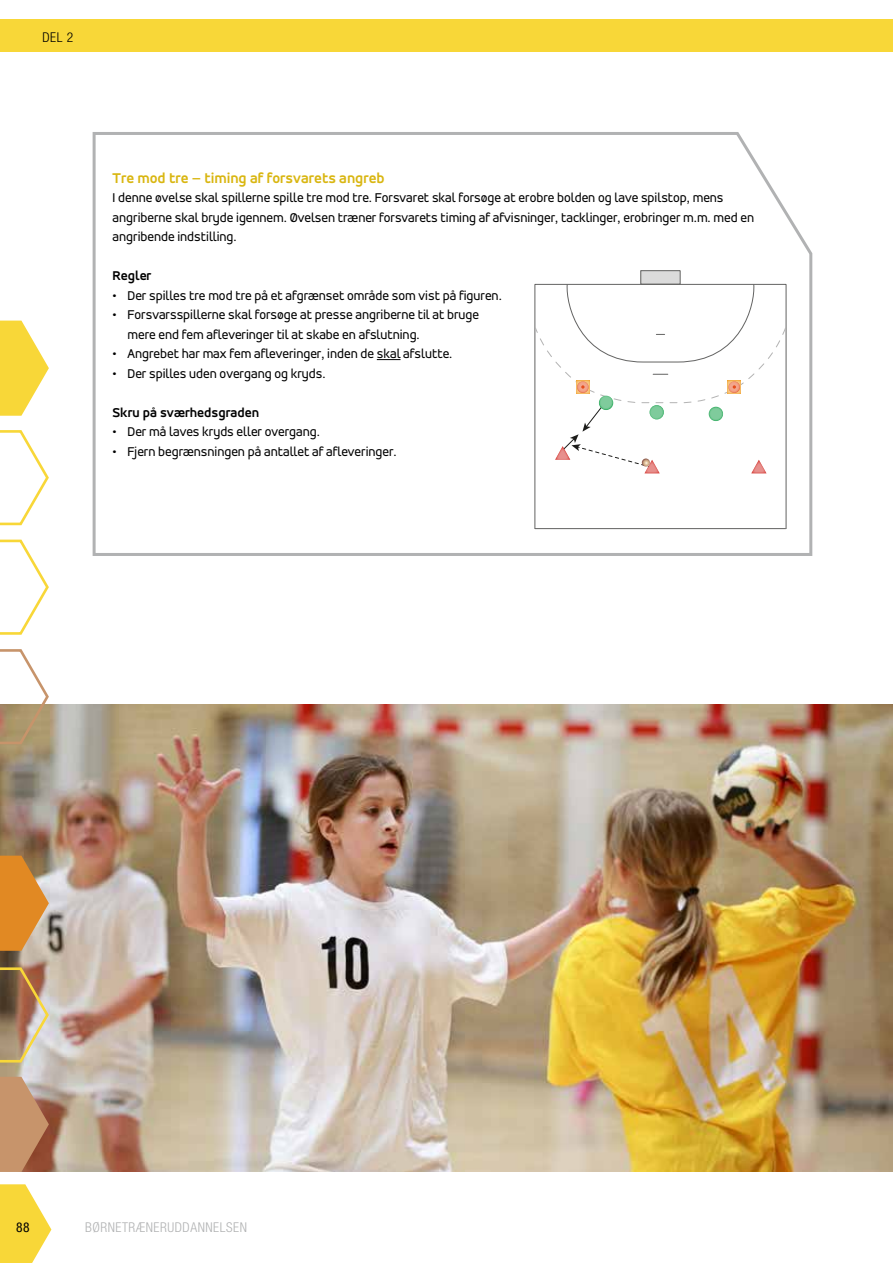
<style>
.page{position:relative;width:893px;height:1263px;background:#fff}
.page>*{position:absolute;margin:0;border:0;box-sizing:border-box;transform-origin:0 0}
.t1{font:700 15px "Accord Alt";color:#d9b611}
.t2{font:13.5px/19.5px "Accord Alt";color:#000}
.t3{font:700 13.5px "Accord Alt";color:#000}
.t4{font:300 condensed 13.5px "Helvetica Neue LT Std";letter-spacing:.04em;color:#b1b2b3}
.t5{font:300 condensed 13.5px "Helvetica Neue LT Std";color:#000}
.t6{font:condensed 13.5px "Helvetica Neue LT Std";color:#000}
</style>
<div class="page">
<img style="left:0;top:704px;width:893px;height:468px">
<svg style="left:92px;top:132px;width:721px;height:424px"></svg>
<svg style="left:534px;top:473px;width:252px;height:56px"></svg>
<div style="left:641px;top:271px;width:39px;height:13px;background:#dbdbdb"></div>
<div style="left:640px;top:270px;width:41px;height:15px;border:1px solid #636362"></div>
<svg style="left:534px;top:284px;width:253px;height:189px"></svg>
<hr style="left:535px;top:528px;width:251px;height:1px;background:#626261">
<div style="left:0;top:19px;width:892px;height:33px;background:#f8d738"></div>
<svg style="left:0;top:1184px;width:51px;height:79px"></svg>
<svg style="left:0;top:856px;width:49px;height:95px;background:#d49244"></svg>
<svg style="left:0;top:649px;width:50px;height:97px"></svg>
<svg style="left:0;top:1077px;width:49px;height:95px;background:#bc8a68"></svg>
<svg style="left:0;top:966px;width:50px;height:99px;background:#ab8f74"></svg>
<svg style="left:0;top:430px;width:49px;height:96px"></svg>
<svg style="left:0;top:321px;width:49px;height:95px"></svg>
<svg style="left:0;top:539px;width:49px;height:96px"></svg>
<p class="t5" style="left:43px;top:29px;width:32px">DEL 2</p>
<p class="t1" style="left:113px;top:169px;width:274px">Tre mod tre – timing af forsvarets angreb</p>
<p class="t2" style="left:113px;top:188px;width:643px">I denne øvelse skal spillerne spille tre mod tre. Forsvaret skal forsøge at erobre bolden og lave spilstop, mens angriberne skal bryde igennem. Øvelsen træner forsvarets timing af afvisninger, tacklinger, erobringer m.m. med en angribende indstilling.</p>
<p class="t3" style="left:113px;top:268px;width:40px">Regler</p>
<p class="t2" style="left:113px;top:286px;width:391px">• Der spilles tre mod tre på et afgrænset område som vist på figuren.</p>
<p class="t2" style="left:128px;top:305px;width:353px;text-indent:-15px">• Forsvarsspillerne skal forsøge at presse angriberne til at bruge mere end fem afleveringer til at skabe en afslutning.</p>
<p class="t2" style="left:113px;top:344px;width:341px">• Angrebet har max fem afleveringer, inden de skal afslutte.</p>
<p class="t2" style="left:113px;top:363px;width:215px">• Der spilles uden overgang og kryds.</p>
<p class="t3" style="left:113px;top:404px;width:148px">Skru på sværhedsgraden</p>
<p class="t2" style="left:113px;top:422px;width:209px">• Der må laves kryds eller overgang.</p>
<p class="t2" style="left:113px;top:441px;width:286px">• Fjern begrænsningen på antallet af afleveringer.</p>
<p class="t6" style="left:16px;top:1220px;width:15px">88</p>
<p class="t4" style="left:85px;top:1220px;width:163px">BØRNETRÆNERUDDANNELSEN</p>
</div>
